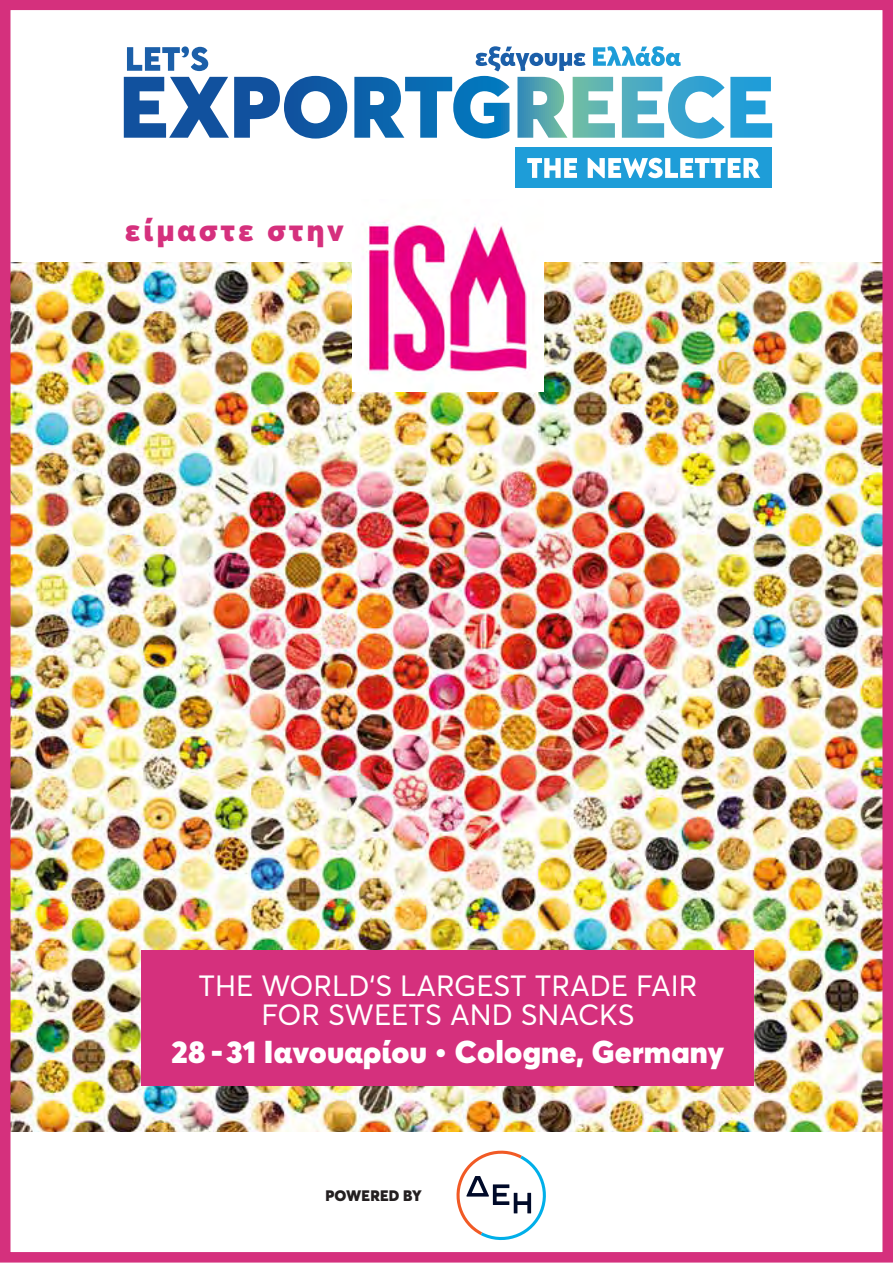
<style>
.page{position:relative;width:893px;height:1263px;background:#fff}
.page>*{position:absolute;margin:0;border:0;box-sizing:border-box;transform-origin:0 0}
.t1{font:900 31.5px "Averta";letter-spacing:.11em;color:#d5307d}
.t2{font:900 31.35px "Averta";letter-spacing:.005em;color:#fff}
.t3{font:28.95px/28.2px "Averta";color:#fff;text-align:center}
.t4{font:900 15px "Averta";letter-spacing:.01em;color:#231f20}
</style>
<div class="page">
<img style="left:11px;top:262px;width:871px;height:870px">
<div style="left:516px;top:148px;width:256px;height:40px;background:#1e9dd8"></div>
<svg style="left:527px;top:158px;width:50px;height:20px"></svg>
<svg style="left:588px;top:158px;width:172px;height:20px"></svg>
<svg style="left:124px;top:46px;width:223px;height:93px"></svg>
<svg style="left:354px;top:46px;width:418px;height:93px"></svg>
<svg style="left:456px;top:1150px;width:90px;height:90px"></svg>
<img style="left:352px;top:222px;width:191px;height:170px">
<div style="left:142px;top:950px;width:612px;height:136px;background:#d5307d"></div>
<div style="left:0;top:0;width:893px;height:1262px;border:10px solid #d5307d"></div>
<p class="t1" style="left:125px;top:210px;width:220px">είμαστε στην</p>
<p class="t3" style="left:198px;top:972px;width:501px">THE WORLD‘S LARGEST TRADE FAIR<br>FOR SWEETS AND SNACKS</p>
<p class="t2" style="left:172px;top:1031px;width:554px">28 - 31 Ιανουαρίου • Cologne, Germany</p>
<p class="t4" style="left:325px;top:1186px;width:98px">POWERED BY</p>
</div>
